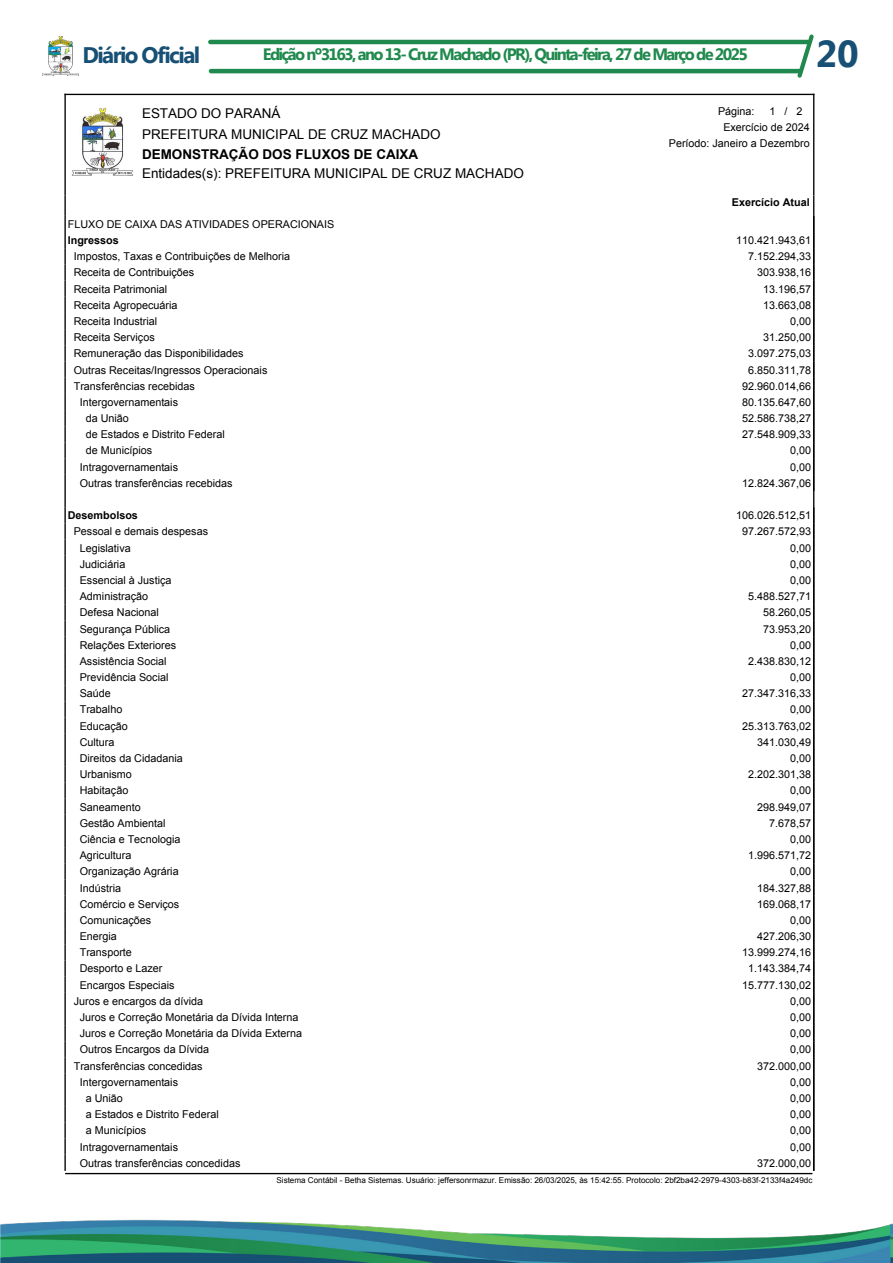
<style>
.page{position:relative;width:893px;height:1263px;background:#fff}
.page>*{position:absolute;margin:0;border:0;box-sizing:border-box;transform-origin:0 0}
.t1{font:700 37.5px "Myanmar Text";color:#175074}
.t2{font:700 22.5px "Myanmar Text";letter-spacing:-.07em;color:#175074}
.t3{font:700 16.5px "Myanmar Text";letter-spacing:-.1em;color:#20894d}
.t4{font:13.5px "Arial";color:#000}
.t5{font:700 13.5px "Arial";color:#000}
.t6{font:10.8px/16.2px "Arial";color:#000}
.t7{font:700 10.8px "Arial";color:#000}
.t8{font:8.1px "Arial";color:#000}
.s1{font-weight:700}
</style>
<div class="page">
<hr style="left:208px;top:40px;width:602px;height:4px;background:#20894d;border-radius:2px">
<hr style="left:209px;top:69px;width:593px;height:4px;background:#20894d;border-radius:2px">
<img style="left:43px;top:37px;width:36px;height:38px">
<svg style="left:797px;top:34px;width:17px;height:44px"></svg>
<img style="left:0;top:1219px;width:890px;height:44px">
<img style="left:890px;top:1223px;width:3px;height:40px">
<img style="left:72px;top:108px;width:61px;height:67px">
<hr style="left:64px;top:94px;width:750px;height:1px;background:#000">
<hr style="left:64px;top:94px;width:2px;height:102px;background:#000">
<hr style="left:813px;top:94px;width:1px;height:102px;background:#000">
<svg style="left:64px;top:216px;width:2px;height:955px;background:#535353"></svg>
<hr style="left:64px;top:196px;width:2px;height:20px;background:#000">
<svg style="left:813px;top:196px;width:1px;height:975px"></svg>
<hr style="left:65px;top:1173px;width:747px;height:1px;background:#000">
<p class="t2" style="left:82px;top:42px;width:119px">Diário Oficial</p>
<p class="t3" style="left:263px;top:45px;width:487px">Edição nº3163, ano 13- Cruz Machado (PR), Quinta-feira, 27 de Março de 2025</p>
<p class="t1" style="left:816px;top:32px;width:44px">20</p>
<p class="t4" style="left:142px;top:104px;width:140px">ESTADO DO PARANÁ</p>
<p class="t6" style="left:770px;top:103px;width:19px">1 /</p>
<p class="t5" style="left:142px;top:146px;width:278px">DEMONSTRAÇÃO DOS FLUXOS DE CAIXA</p>
<p class="t6" style="left:723px;top:103px;width:88px;text-indent:-5px">Página:<br>Exercício de 2024</p>
<p class="t6" style="left:797px;top:103px;width:7px">2</p>
<p class="t6" style="left:669px;top:135px;width:142px">Período: Janeiro a Dezembro</p>
<p class="t4" style="left:142px;top:126px;width:300px">PREFEITURA MUNICIPAL DE CRUZ MACHADO</p>
<p class="t4" style="left:142px;top:164px;width:383px">Entidades(s): PREFEITURA MUNICIPAL DE CRUZ MACHADO</p>
<p class="t6" style="left:68px;top:216px;width:268px">FLUXO DE CAIXA DAS ATIVIDADES OPERACIONAIS<br><span class="s1">Ingressos</span></p>
<p class="t7" style="left:732px;top:195px;width:79px">Exercício Atual</p>
<p class="t6" style="left:736px;top:232px;width:76px">110.421.943,61</p>
<p class="t6" style="left:74px;top:248px;width:218px">Impostos, Taxas e Contribuições de Melhoria</p>
<p class="t6" style="left:748px;top:248px;width:64px">7.152.294,33</p>
<p class="t6" style="left:74px;top:265px;width:122px">Receita de Contribuições</p>
<p class="t6" style="left:757px;top:265px;width:55px">303.938,16</p>
<p class="t6" style="left:74px;top:281px;width:95px">Receita Patrimonial</p>
<p class="t6" style="left:763px;top:281px;width:49px">13.196,57</p>
<p class="t6" style="left:74px;top:297px;width:105px">Receita Agropecuária</p>
<p class="t6" style="left:763px;top:297px;width:49px">13.663,08</p>
<p class="t6" style="left:74px;top:313px;width:85px">Receita Industrial</p>
<p class="t6" style="left:790px;top:313px;width:22px">0,00</p>
<p class="t6" style="left:74px;top:329px;width:82px">Receita Serviços</p>
<p class="t6" style="left:763px;top:329px;width:49px">31.250,00</p>
<p class="t6" style="left:74px;top:346px;width:171px">Remuneração das Disponibilidades</p>
<p class="t6" style="left:748px;top:346px;width:64px">3.097.275,03</p>
<p class="t6" style="left:74px;top:362px;width:195px">Outras Receitas/Ingressos Operacionais</p>
<p class="t6" style="left:748px;top:362px;width:64px">6.850.311,78</p>
<p class="t6" style="left:74px;top:378px;width:123px">Transferências recebidas</p>
<p class="t6" style="left:742px;top:378px;width:70px">92.960.014,66</p>
<p class="t6" style="left:80px;top:394px;width:100px">Intergovernamentais</p>
<p class="t6" style="left:742px;top:394px;width:70px">80.135.647,60</p>
<p class="t6" style="left:86px;top:410px;width:45px">da União</p>
<p class="t6" style="left:742px;top:410px;width:70px">52.586.738,27</p>
<p class="t6" style="left:86px;top:426px;width:141px">de Estados e Distrito Federal</p>
<p class="t6" style="left:742px;top:426px;width:70px">27.548.909,33</p>
<p class="t6" style="left:86px;top:443px;width:68px">de Municípios</p>
<p class="t6" style="left:790px;top:443px;width:22px">0,00</p>
<p class="t6" style="left:80px;top:459px;width:100px">Intragovernamentais</p>
<p class="t6" style="left:790px;top:459px;width:22px">0,00</p>
<p class="t6" style="left:80px;top:475px;width:154px">Outras transferências recebidas</p>
<p class="t6" style="left:742px;top:475px;width:70px">12.824.367,06</p>
<p class="t7" style="left:68px;top:508px;width:72px">Desembolsos</p>
<p class="t6" style="left:736px;top:507px;width:76px">106.026.512,51</p>
<p class="t6" style="left:74px;top:524px;width:136px">Pessoal e demais despesas</p>
<p class="t6" style="left:742px;top:524px;width:70px">97.267.572,93</p>
<p class="t6" style="left:80px;top:540px;width:52px">Legislativa</p>
<p class="t6" style="left:790px;top:540px;width:22px">0,00</p>
<p class="t6" style="left:80px;top:556px;width:47px">Judiciária</p>
<p class="t6" style="left:790px;top:556px;width:22px">0,00</p>
<p class="t6" style="left:80px;top:572px;width:93px">Essencial à Justiça</p>
<p class="t6" style="left:790px;top:572px;width:22px">0,00</p>
<p class="t6" style="left:80px;top:588px;width:70px">Administração</p>
<p class="t6" style="left:748px;top:588px;width:64px">5.488.527,71</p>
<p class="t6" style="left:80px;top:604px;width:81px">Defesa Nacional</p>
<p class="t6" style="left:763px;top:604px;width:49px">58.260,05</p>
<p class="t6" style="left:80px;top:621px;width:92px">Segurança Pública</p>
<p class="t6" style="left:763px;top:621px;width:49px">73.953,20</p>
<p class="t6" style="left:80px;top:637px;width:98px">Relações Exteriores</p>
<p class="t6" style="left:790px;top:637px;width:22px">0,00</p>
<p class="t6" style="left:80px;top:653px;width:88px">Assistência Social</p>
<p class="t6" style="left:748px;top:653px;width:64px">2.438.830,12</p>
<p class="t6" style="left:80px;top:669px;width:90px">Previdência Social</p>
<p class="t6" style="left:790px;top:669px;width:22px">0,00</p>
<p class="t6" style="left:80px;top:685px;width:33px">Saúde</p>
<p class="t6" style="left:742px;top:685px;width:70px">27.347.316,33</p>
<p class="t6" style="left:80px;top:702px;width:44px">Trabalho</p>
<p class="t6" style="left:790px;top:702px;width:22px">0,00</p>
<p class="t6" style="left:80px;top:718px;width:49px">Educação</p>
<p class="t6" style="left:742px;top:718px;width:70px">25.313.763,02</p>
<p class="t6" style="left:80px;top:734px;width:36px">Cultura</p>
<p class="t6" style="left:757px;top:734px;width:55px">341.030,49</p>
<p class="t6" style="left:80px;top:750px;width:105px">Direitos da Cidadania</p>
<p class="t6" style="left:790px;top:750px;width:22px">0,00</p>
<p class="t6" style="left:80px;top:766px;width:54px">Urbanismo</p>
<p class="t6" style="left:748px;top:766px;width:64px">2.202.301,38</p>
<p class="t6" style="left:80px;top:783px;width:50px">Habitação</p>
<p class="t6" style="left:790px;top:783px;width:22px">0,00</p>
<p class="t6" style="left:80px;top:799px;width:63px">Saneamento</p>
<p class="t6" style="left:757px;top:799px;width:55px">298.949,07</p>
<p class="t6" style="left:80px;top:815px;width:87px">Gestão Ambiental</p>
<p class="t6" style="left:769px;top:815px;width:43px">7.678,57</p>
<p class="t6" style="left:80px;top:831px;width:102px">Ciência e Tecnologia</p>
<p class="t6" style="left:790px;top:831px;width:22px">0,00</p>
<p class="t6" style="left:80px;top:847px;width:53px">Agricultura</p>
<p class="t6" style="left:748px;top:847px;width:64px">1.996.571,72</p>
<p class="t6" style="left:80px;top:863px;width:100px">Organização Agrária</p>
<p class="t6" style="left:790px;top:863px;width:22px">0,00</p>
<p class="t6" style="left:80px;top:880px;width:43px">Indústria</p>
<p class="t6" style="left:757px;top:880px;width:55px">184.327,88</p>
<p class="t6" style="left:80px;top:896px;width:101px">Comércio e Serviços</p>
<p class="t6" style="left:757px;top:896px;width:55px">169.068,17</p>
<p class="t6" style="left:80px;top:912px;width:73px">Comunicações</p>
<p class="t6" style="left:790px;top:912px;width:22px">0,00</p>
<p class="t6" style="left:80px;top:928px;width:39px">Energia</p>
<p class="t6" style="left:757px;top:928px;width:55px">427.206,30</p>
<p class="t6" style="left:80px;top:944px;width:54px">Transporte</p>
<p class="t6" style="left:742px;top:944px;width:70px">13.999.274,16</p>
<p class="t6" style="left:80px;top:961px;width:84px">Desporto e Lazer</p>
<p class="t6" style="left:748px;top:961px;width:64px">1.143.384,74</p>
<p class="t6" style="left:80px;top:977px;width:96px">Encargos Especiais</p>
<p class="t6" style="left:742px;top:977px;width:70px">15.777.130,02</p>
<p class="t6" style="left:74px;top:993px;width:131px">Juros e encargos da dívida</p>
<p class="t6" style="left:790px;top:993px;width:22px">0,00</p>
<p class="t6" style="left:80px;top:1009px;width:220px">Juros e Correção Monetária da Dívida Interna</p>
<p class="t6" style="left:790px;top:1009px;width:22px">0,00</p>
<p class="t6" style="left:80px;top:1025px;width:224px">Juros e Correção Monetária da Dívida Externa</p>
<p class="t6" style="left:790px;top:1025px;width:22px">0,00</p>
<p class="t6" style="left:80px;top:1041px;width:131px">Outros Encargos da Dívida</p>
<p class="t6" style="left:790px;top:1041px;width:22px">0,00</p>
<p class="t6" style="left:74px;top:1058px;width:130px">Transferências concedidas</p>
<p class="t6" style="left:757px;top:1058px;width:55px">372.000,00</p>
<p class="t6" style="left:80px;top:1074px;width:100px">Intergovernamentais</p>
<p class="t6" style="left:790px;top:1074px;width:22px">0,00</p>
<p class="t6" style="left:86px;top:1090px;width:39px">a União</p>
<p class="t6" style="left:790px;top:1090px;width:22px">0,00</p>
<p class="t6" style="left:86px;top:1106px;width:135px">a Estados e Distrito Federal</p>
<p class="t6" style="left:790px;top:1106px;width:22px">0,00</p>
<p class="t6" style="left:86px;top:1122px;width:62px">a Municípios</p>
<p class="t6" style="left:790px;top:1122px;width:22px">0,00</p>
<p class="t6" style="left:80px;top:1139px;width:100px">Intragovernamentais</p>
<p class="t6" style="left:790px;top:1139px;width:22px">0,00</p>
<p class="t6" style="left:80px;top:1155px;width:162px">Outras transferências concedidas</p>
<p class="t6" style="left:757px;top:1155px;width:55px">372.000,00</p>
<p class="t8" style="left:276px;top:1175px;width:537px">Sistema Contábil - Betha Sistemas. Usuário: jeffersonrmazur. Emissão: 26/03/2025, às 15:42:55. Protocolo: 2bf2ba42-2979-4303-b83f-2133f4a249dc</p>
</div>
